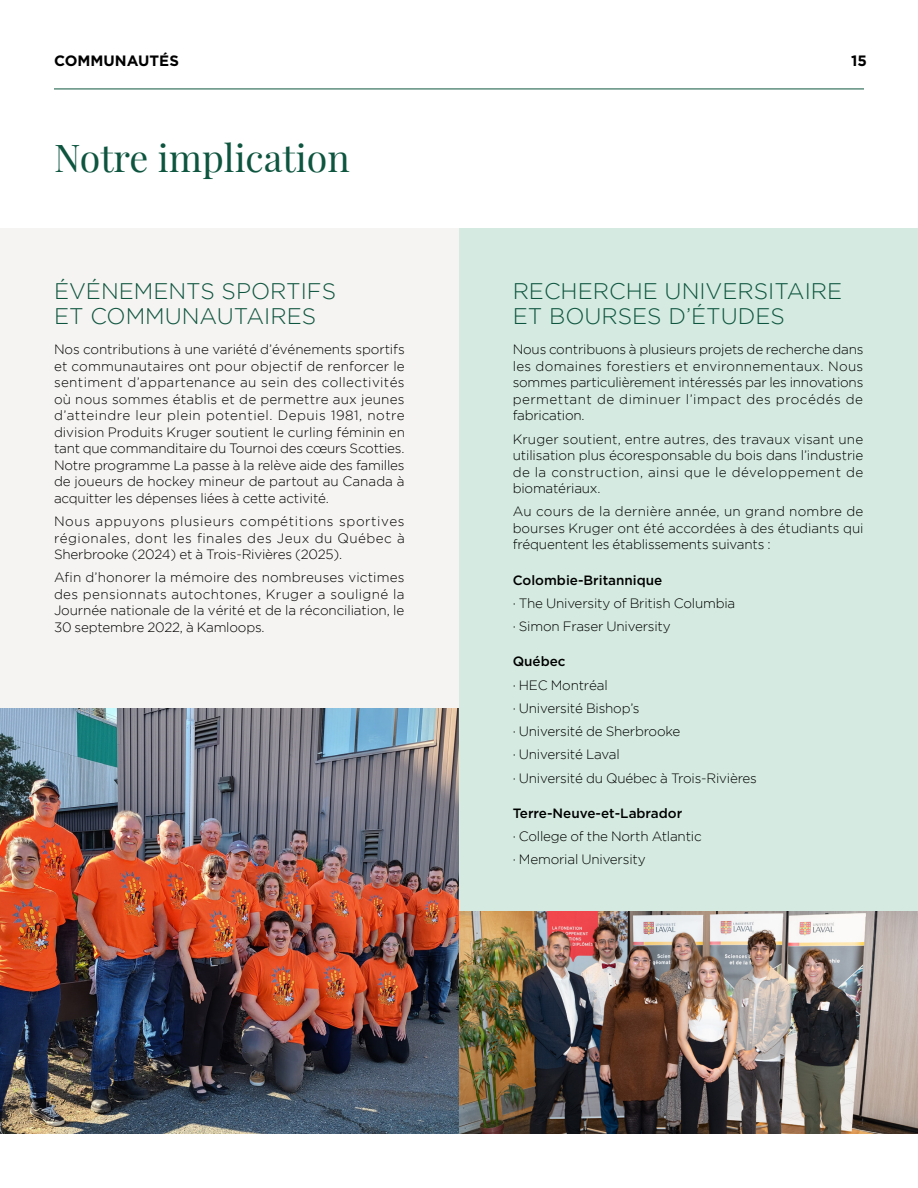
<style>
.page{position:relative;width:918px;height:1188px;background:#fff}
.page>*{position:absolute;margin:0;border:0;box-sizing:border-box;transform-origin:0 0}
.t1{font:37.5px "Playfair Display";color:#0e553f}
.t2{font:300 22.5px/25.5px "Gotham";color:#0e553f}
.t3{font:700 15px "Gotham";color:#000}
.t4{font:300 13.5px/16.5px "Gotham";letter-spacing:-.015em;color:#000;text-align:justify}
.t5{font:500 13.5px "Gotham";color:#000}
</style>
<div class="page">
<div style="left:459px;top:228px;width:459px;height:906px;background:#d5ebe1"></div>
<div style="left:0;top:228px;width:459px;height:480px;background:#f5f4f2"></div>
<img style="left:0;top:708px;width:459px;height:426px">
<img style="left:459px;top:912px;width:458px;height:222px">
<hr style="left:54px;top:89px;width:810px;height:1px;background:#0e553f">
<p class="t3" style="left:54px;top:51px;width:126px">COMMUNAUTÉS</p>
<p class="t3" style="left:851px;top:51px;width:17px">15</p>
<h1 class="t1" style="left:54px;top:129px;width:297px">Notre implication</h1>
<h2 class="t2" style="left:54px;top:278px;width:284px">ÉVÉNEMENTS SPORTIFS<br>ET COMMUNAUTAIRES</h2>
<p class="t4" style="left:54px;top:341px;width:352px">Nos contributions à une variété d’événements sportifs et communautaires ont pour objectif de renforcer le sentiment d’appartenance au sein des collectivités où nous sommes établis et de permettre aux jeunes d’atteindre leur plein potentiel. Depuis 1981, notre division Produits Kruger soutient le curling féminin en tant que commanditaire du Tournoi des cœurs Scotties.<br>Notre programme La passe à la relève aide des familles de joueurs de hockey mineur de partout au Canada à acquitter les dépenses liées à cette activité.</p>
<p class="t4" style="left:54px;top:513px;width:352px">Nous appuyons plusieurs compétitions sportives régionales, dont les finales des Jeux du Québec à Sherbrooke (2024) et à Trois-Rivières (2025).</p>
<p class="t4" style="left:54px;top:569px;width:352px">Afin d’honorer la mémoire des nombreuses victimes des pensionnats autochtones, Kruger a souligné la Journée nationale de la vérité et de la réconciliation, le 30 septembre 2022, à Kamloops.</p>
<h2 class="t2" style="left:513px;top:278px;width:331px">RECHERCHE UNIVERSITAIRE<br>ET BOURSES D’ÉTUDES</h2>
<p class="t4" style="left:513px;top:341px;width:352px">Nous contribuons à plusieurs projets de recherche dans les domaines forestiers et environnementaux. Nous sommes particulièrement intéressés par les innovations permettant de diminuer l’impact des procédés de fabrication.</p>
<p class="t4" style="left:513px;top:430px;width:352px">Kruger soutient, entre autres, des travaux visant une utilisation plus écoresponsable du bois dans l’industrie de la construction, ainsi que le développement de biomatériaux.</p>
<p class="t4" style="left:513px;top:503px;width:352px">Au cours de la dernière année, un grand nombre de bourses Kruger ont été accordées à des étudiants qui fréquentent les établissements suivants :</p>
<p class="t5" style="left:513px;top:571px;width:151px">Colombie-Britannique</p>
<p class="t4" style="left:513px;top:591px;width:224px;line-height:23.2px">· The University of British Columbia · Simon Fraser University</p>
<p class="t5" style="left:513px;top:653px;width:54px">Québec</p>
<p class="t4" style="left:513px;top:673px;width:246px;line-height:23.2px;text-align:left">· HEC Montréal<br>· Université Bishop’s<br>· Université de Sherbrooke<br>· Université Laval<br>· Université du Québec à Trois-Rivières</p>
<p class="t5" style="left:513px;top:804px;width:171px">Terre-Neuve-et-Labrador</p>
<p class="t4" style="left:513px;top:824px;width:191px;line-height:23.2px">· College of the North Atlantic · Memorial University</p>
</div>
